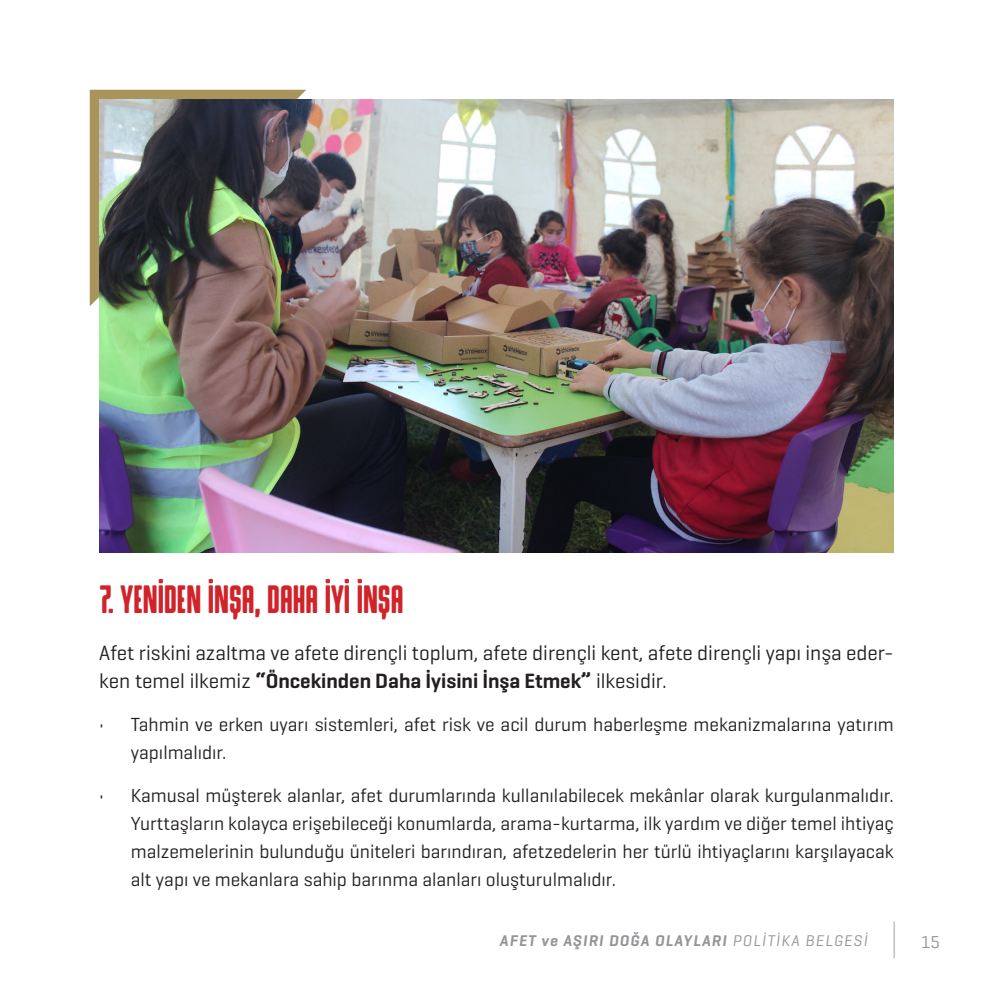
<style>
.page{position:relative;width:993px;height:993px;background:#fff}
.page>*{position:absolute;margin:0;border:0;box-sizing:border-box;transform-origin:0 0}
.t1{font:29.75px "Hermano Alto Round";color:#d1232a}
.t2{font:21px/28px "Geogrotesque";color:#231f20}
.t3{font:19.25px/28px "Geogrotesque";color:#231f20}
.t4{font:17.5px "Geogrotesque";color:#939598}
.t5{font:italic 600 15.75px "Geogrotesque";letter-spacing:.075em;color:#939598}
.s1{font-weight:600}
.s2{font-weight:400}
</style>
<div class="page">
<hr style="left:893px;top:921px;width:1px;height:36px;background:#c7c8ca">
<div style="left:90px;top:90px;width:216px;height:216px;background:#a9955b"></div>
<img style="left:99px;top:99px;width:794px;height:453px">
<p class="t1" style="left:99px;top:585px;width:305px">7. YENİDEN İNŞA, DAHA İYİ İNŞA</p>
<p class="t2" style="left:99px;top:637px;width:795px">Afet riskini azaltma ve afete dirençli toplum, afete dirençli kent, afete dirençli yapı inşa eder&shy;ken temel ilkemiz <span class="s1">“Öncekinden Daha İyisini İnşa Etmek”</span> ilkesidir.</p>
<p class="t3" style="left:131px;top:709px;width:764px;text-indent:-32px">• Tahmin ve erken uyarı sistemleri, afet risk ve acil durum haberleşme mekanizmalarına yatırım yapılmalıdır.</p>
<p class="t3" style="left:131px;top:780px;width:764px;text-align:justify;text-indent:-32px">• Kamusal müşterek alanlar, afet durumlarında kullanılabilecek mekânlar olarak kurgulanmalıdır.<br>Yurttaşların kolayca erişebileceği konumlarda, arama-kurtarma, ilk yardım ve diğer temel ihtiyaç malzemelerinin bulunduğu üniteleri barındıran, afetzedelerin her türlü ihtiyaçlarını karşılayacak alt yapı ve mekanlara sahip barınma alanları oluşturulmalıdır.</p>
<p class="t5" style="left:499px;top:930px;width:369px">AFET ve AŞIRI DOĞA OLAYLARI <span class="s2">POLİTİKA BELGESİ</span></p>
<p class="t4" style="left:920px;top:930px;width:20px">15</p>
</div>
